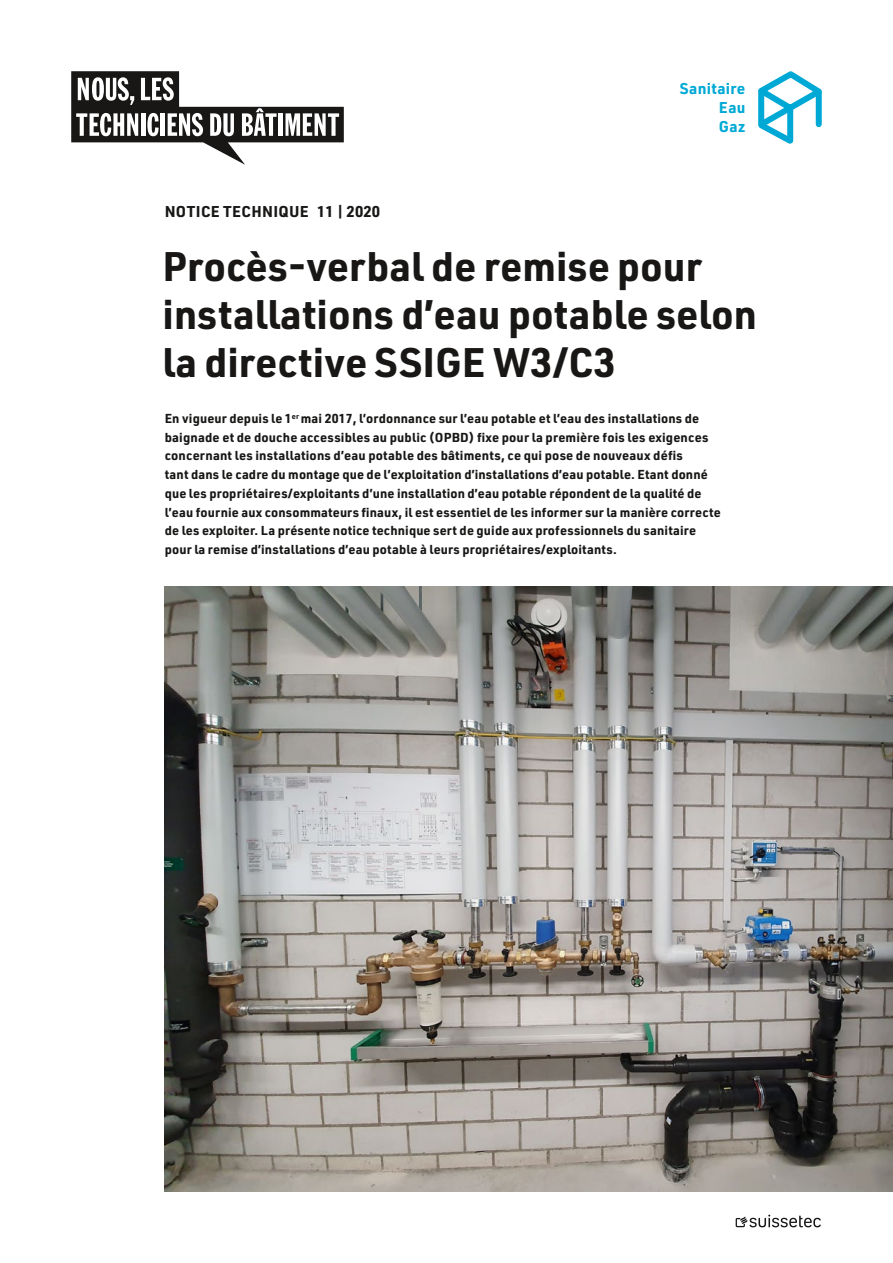
<style>
.page{position:relative;width:893px;height:1263px;background:#fff}
.page>*{position:absolute;margin:0;border:0;box-sizing:border-box;transform-origin:0 0}
.t1{font:700 40.5px/48px "URWDIN";color:#181716}
.t2{font:700 15.3px "URWDIN";letter-spacing:.02em;color:#181716}
.t3{font:700 15.3px/18.8px "URWDIN";letter-spacing:.02em;color:#00a9d5;text-align:justify}
.t4{font:700 12.75px/18.8px "URWDIN";letter-spacing:.01em;color:#181716}
</style>
<div class="page">
<svg style="left:736px;top:1214px;width:85px;height:13px"></svg>
<img style="left:165px;top:586px;width:728px;height:606px">
<svg style="left:71px;top:71px;width:273px;height:94px"></svg>
<svg style="left:758px;top:71px;width:64px;height:73px"></svg>
<p class="t2" style="left:165px;top:201px;width:217px">NOTICE TECHNIQUE 11 | 2020</p>
<p class="t3" style="left:719px;top:79px;width:28px;text-indent:-39px">Sanitaire Eau Gaz</p>
<h1 class="t1" style="left:163px;top:241px;width:596px">Procès-verbal de remise pour installations d’eau potable selon la directive SSIGE W3/C3</h1>
<p class="t4" style="left:165px;top:408px;width:557px">En vigueur depuis le 1<sup>er</sup> mai 2017, l’ordonnance sur l’eau potable et l’eau des installations de baignade et de douche accessibles au public (OPBD) fixe pour la première fois les exigences concernant les installations d’eau potable des bâtiments, ce qui pose de nouveaux défis<br>tant dans le cadre du montage que de l’exploitation d’installations d’eau potable. Etant donné que les propriétaires/exploitants d’une installation d’eau potable répondent de la qualité de l’eau fournie aux consommateurs finaux, il est essentiel de les informer sur la manière correcte de les exploiter. La présente notice technique sert de guide aux professionnels du sanitaire pour la remise d’installations d’eau potable à leurs propriétaires/exploitants.</p>
</div>
